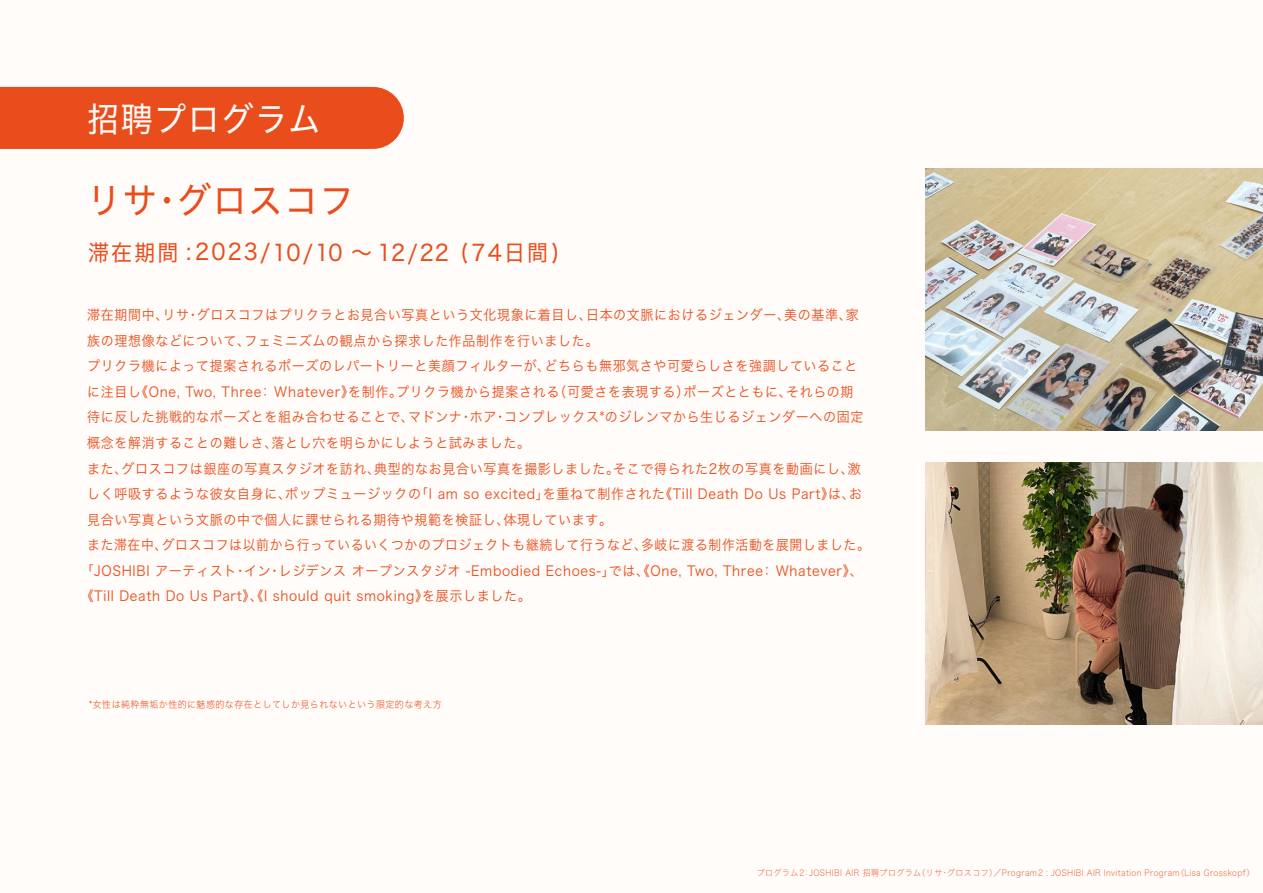
<style>
.page{position:relative;width:1263px;height:893px;background:#fffcf9}
.page>*{position:absolute;margin:0;border:0;box-sizing:border-box;transform-origin:0 0}
.t1{font:36.15px "Hiragino Sans W4";letter-spacing:.05em;color:#ea4d1c;scale:.94 1}
.t2{font:34.05px "Hiragino Sans W4";letter-spacing:.05em;color:#fffcf9;scale:.94 1}
.t3{font:22.35px "Hiragino Sans W4";letter-spacing:.1em;color:#ea4d1c;scale:.94 1}
.t4{font:13.8px/25.5px "Hiragino Sans W3";letter-spacing:.05em;color:#ea4d1c;scale:.94 1}
.t5{font:13.8px "Hiragino Sans W3";letter-spacing:.05em;color:#ea4d1c;scale:.93 1}
.t6{font:9.6px "Hiragino Sans W2";letter-spacing:.05em;color:#ea4d1c;scale:.94 1}
.t7{font:8.55px "Hiragino Sans W1";letter-spacing:.05em;color:#ea4d1c;scale:.94 1}
</style>
<div class="page">
<div style="left:0;top:87px;width:404px;height:62px;background:#ea4d1c"></div>
<img style="left:926px;top:462px;width:337px;height:263px">
<img style="left:926px;top:168px;width:337px;height:262px">
<p class="t2" style="left:87px;top:89px;width:250px">招聘プログラム</p>
<p class="t1" style="left:87px;top:168px;width:285px">リサ・グロスコフ</p>
<p class="t3" style="left:88px;top:233px;width:503px">滞在期間 :2023/10/10 〜 12/22 (74日間)</p>
<p class="t4" style="left:87px;top:301px;width:822px">滞在期間中、リサ・グロスコフはプリクラとお見合い写真という文化現象に着目し、日本の文脈におけるジェンダー、美の基準、家族の理想像などについて、フェミニズムの観点から探求した作品制作を行いました。</p>
<p class="t4" style="left:87px;top:353px;width:827px">プリクラ機によって提案されるポーズのレパートリーと美顔フィルターが、どちらも無邪気さや可愛らしさを強調していることに注目し《One, Two, Three： Whatever》を制作。プリクラ機から提案される（可愛さを表現する）ポーズとともに、それらの期待に反した挑戦的なポーズとを組み合わせることで、マドンナ・ホア・コンプレックス*のジレンマから生じるジェンダーへの固定概念を解消することの難しさ、落とし穴を明らかにしようと試みました。</p>
<p class="t4" style="left:87px;top:455px;width:826px;text-align:justify">また、グロスコフは銀座の写真スタジオを訪れ、典型的なお見合い写真を撮影しました。そこで得られた2枚の写真を動画にし、激しく呼吸するような彼女自身に、ポップミュージックの「I am so excited」を重ねて制作された《Till Death Do Us Part》は、お見合い写真という文脈の中で個人に課せられる期待や規範を検証し、体現しています。</p>
<p class="t5" style="left:87px;top:533px;width:843px">また滞在中、グロスコフは以前から行っているいくつかのプロジェクトも継続して行うなど、多岐に渡る制作活動を展開しました。</p>
<p class="t4" style="left:81px;top:557px;width:833px">「JOSHIBI アーティスト・イン・レジデンス オープンスタジオ -Embodied Echoes-」では、《One, Two, Three： Whatever》、《Till Death Do Us Part》、《I should quit smoking》を展示しました。</p>
<p class="t6" style="left:89px;top:696px;width:376px">*女性は純粋無垢か性的に魅惑的な存在としてしか見られないという限定的な考え方</p>
<p class="t7" style="left:757px;top:865px;width:531px">プログラム2：JOSHIBI AIR 招聘プログラム（リサ・グロスコフ）／Program2 : JOSHIBI AIR Invitation Program（Lisa Grosskopf）</p>
</div>
